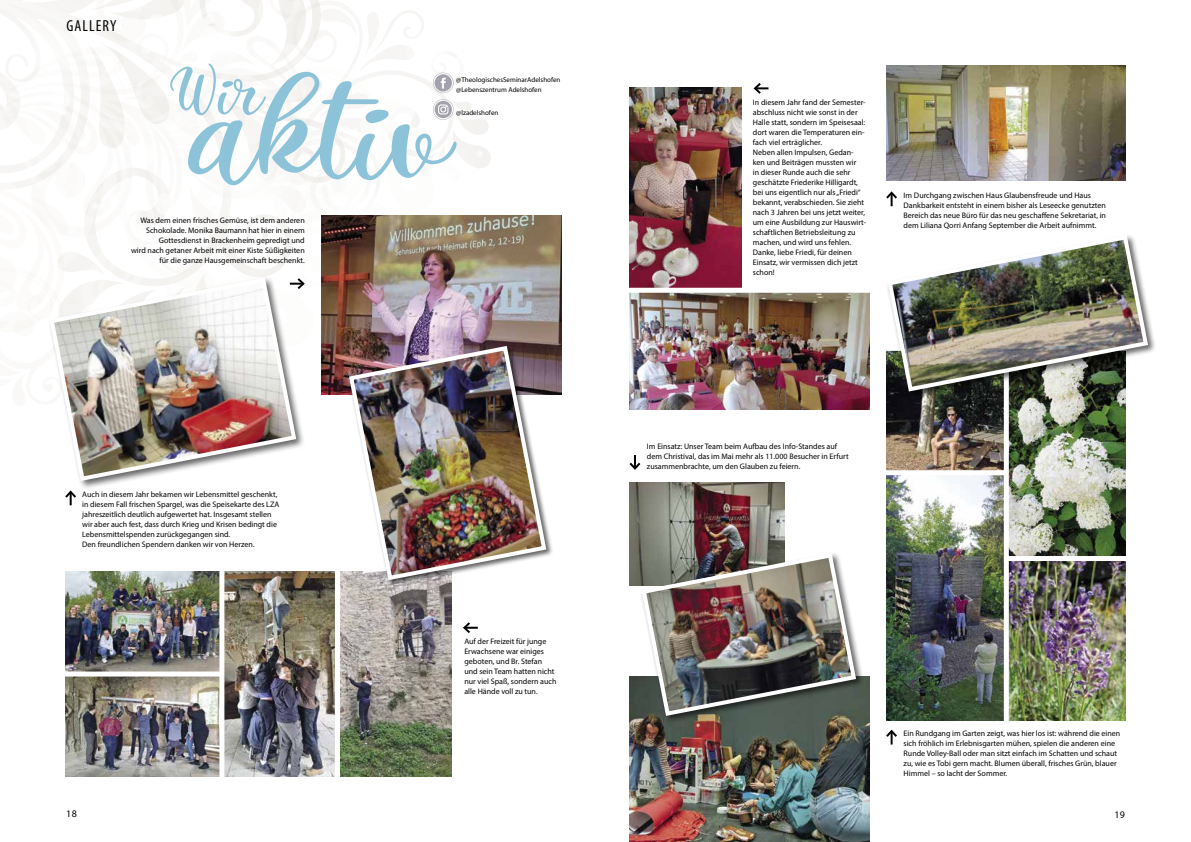
<style>
.page{position:relative;width:1191px;height:842px;background:#fff}
.page>*{position:absolute;margin:0;border:0;box-sizing:border-box;transform-origin:0 0}
.t1{font:190px "Italian Breakfast";color:#8dc3d8}
.t2{font:90px "Italian Breakfast";color:#8dc3d8}
.t3{font:condensed 16px "Myriad Pro";letter-spacing:.07em;color:#000}
.t4{font:10px "Myriad Pro";color:#000}
.t5{font:8px/10px "Myriad Pro";color:#000}
.t6{font:7px/9.5px "Myriad Pro";color:#000}
</style>
<div class="page">
<img style="left:886px;top:400px;width:117px;height:70px">
<img style="left:491px;top:215px;width:70px;height:179px">
<svg style="left:886px;top:191px;width:11px;height:15px"></svg>
<svg style="left:0;top:0;width:491px;height:395px"></svg>
<svg style="left:753px;top:83px;width:15px;height:11px"></svg>
<div style="left:48px;top:276px;width:258px;height:215px;background:#000;opacity:.6"></div>
<img style="left:47px;top:275px;width:252px;height:208px">
<svg style="left:63px;top:489px;width:15px;height:16px"></svg>
<img style="left:886px;top:65px;width:239px;height:116px">
<svg style="left:463px;top:622px;width:15px;height:11px"></svg>
<img style="left:1008px;top:400px;width:117px;height:156px">
<img style="left:886px;top:475px;width:117px;height:245px">
<img style="left:1008px;top:561px;width:117px;height:159px">
<svg style="left:886px;top:729px;width:11px;height:15px"></svg>
<svg style="left:629px;top:455px;width:12px;height:15px"></svg>
<img style="left:65px;top:676px;width:154px;height:101px">
<img style="left:65px;top:572px;width:154px;height:99px">
<img style="left:224px;top:572px;width:111px;height:205px">
<img style="left:340px;top:572px;width:112px;height:205px">
<div style="left:348px;top:345px;width:205px;height:242px;background:#000;opacity:.6"></div>
<img style="left:347px;top:344px;width:201px;height:238px">
<img style="left:629px;top:293px;width:240px;height:117px">
<img style="left:629px;top:87px;width:113px;height:201px">
<img style="left:629px;top:483px;width:155px;height:102px">
<img style="left:629px;top:677px;width:240px;height:165px">
<div style="left:640px;top:552px;width:224px;height:172px;background:#000;opacity:.6"></div>
<img style="left:639px;top:551px;width:219px;height:167px">
<div style="left:886px;top:234px;width:270px;height:166px;background:#000;opacity:.6"></div>
<img style="left:886px;top:234px;width:264px;height:160px">
<h3 class="t3" style="left:66px;top:16px;width:51px">GALLERY</h3>
<h2 class="t2" style="left:167px;top:50px;width:93px">Wir</h2>
<h1 class="t1" style="left:184px;top:44px;width:259px">aktiv</h1>
<p class="t6" style="left:456px;top:75px;width:106px">@TheologischesSeminarAdelshofen @Lebenszentrum Adelshofen</p>
<p class="t6" style="left:456px;top:108px;width:44px">@lzadelshofen</p>
<p class="t5" style="left:753px;top:97px;width:115px">In diesem Jahr fand der Semester&shy;abschluss nicht wie sonst in der<br>Halle statt, sondern im Speisesaal: dort waren die Temperaturen ein&shy;fach viel erträglicher.<br>Neben allen Impulsen, Gedan&shy;ken und Beiträgen mussten wir<br>in dieser Runde auch die sehr geschätzte Friederike Hilligardt, bei uns eigentlich nur als „Friedi“ bekannt, verabschieden. Sie zieht nach 3 Jahren bei uns jetzt weiter, um eine Ausbildung zur Hauswirt&shy;schaftlichen Betriebsleitung zu machen, und wird uns fehlen.<br>Danke, liebe Friedi, für deinen<br>Einsatz, wir vermissen dich jetzt schon!</p>
<p class="t5" style="left:131px;top:215px;width:175px;text-align:right">Was dem einen frisches Gemüse, ist dem anderen Schokolade. Monika Baumann hat hier in einem Gottesdienst in Brackenheim gepredigt und<br>wird nach getaner Arbeit mit einer Kiste Süßigkeiten für die ganze Hausgemeinschaft beschenkt.</p>
<p class="t5" style="left:903px;top:190px;width:204px">Im Durchgang zwischen Haus Glaubensfreude und Haus Dankbarkeit entsteht in einem bisher als Leseecke genutzten Bereich das neue Büro für das neu geschaffene Sekretariat, in dem Liliana Qorri Anfang September die Arbeit aufnimmt.</p>
<p class="t5" style="left:82px;top:489px;width:199px">Auch in diesem Jahr bekamen wir Lebensmittel geschenkt, in diesem Fall frischen Spargel, was die Speisekarte des LZA jahreszeitlich deutlich aufgewertet hat. Insgesamt stellen wir aber auch fest, dass durch Krieg und Krisen bedingt die Lebensmittelspenden zurückgegangen sind.<br>Den freundlichen Spendern danken wir von Herzen.</p>
<p class="t5" style="left:464px;top:636px;width:94px">Auf der Freizeit für junge<br>Erwachsene war einiges geboten, und Br. Stefan und sein Team hatten nicht nur viel Spaß, sondern auch alle Hände voll zu tun.</p>
<p class="t5" style="left:647px;top:441px;width:203px">Im Einsatz: Unser Team beim Aufbau des Info-Standes auf dem Christival, das im Mai mehr als 11.000 Besucher in Erfurt zusammenbrachte, um den Glauben zu feiern.</p>
<p class="t5" style="left:903px;top:728px;width:218px">Ein Rundgang im Garten zeigt, was hier los ist: während die einen sich fröhlich im Erlebnisgarten mühen, spielen die anderen eine Runde Volley-Ball oder man sitzt einfach im Schatten und schaut zu, wie es Tobi gern macht. Blumen überall, frisches Grün, blauer Himmel – so lacht der Sommer.</p>
<p class="t4" style="left:66px;top:808px;width:12px">18</p>
<p class="t4" style="left:1114px;top:809px;width:12px">19</p>
</div>
